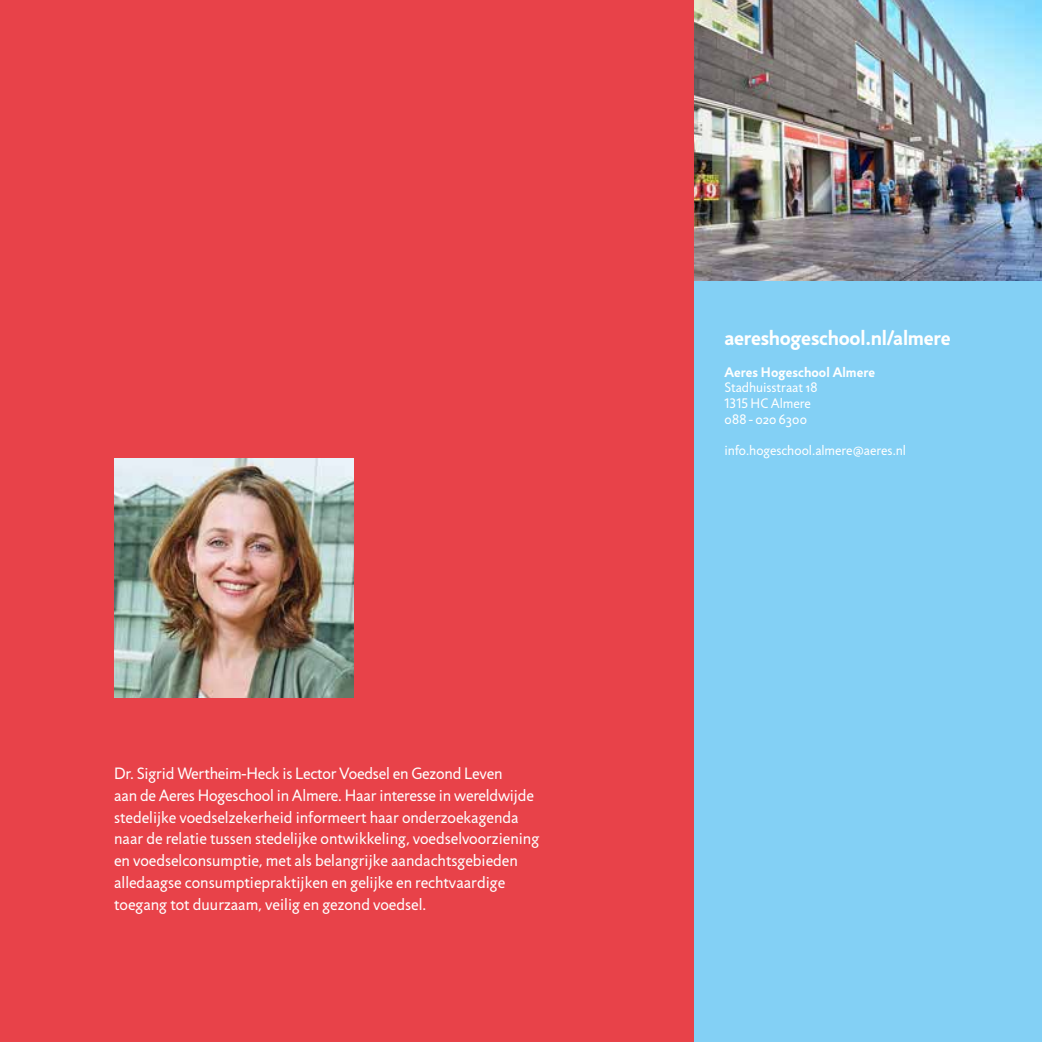
<style>
.page{position:relative;width:1042px;height:1042px;background:#fff}
.page>*{position:absolute;margin:0;border:0;box-sizing:border-box;transform-origin:0 0}
.t1{font:700 21px "Jigsaw";letter-spacing:-.01em;color:#fff}
.t2{font:16.62px/21.7px "Jigsaw";color:#fff}
.t3{font:14px/15.8px "Jigsaw";color:#fff}
.t4{font:700 14px "Jigsaw";letter-spacing:.005em;color:#fff}
</style>
<div class="page">
<div style="left:0;top:0;width:694px;height:1042px;background:#e84249"></div>
<div style="left:694px;top:0;width:348px;height:1042px;background:#83d0f5"></div>
<img style="left:694px;top:0;width:348px;height:280px">
<img style="left:114px;top:458px;width:239px;height:240px">
<p class="t2" style="left:114px;top:763px;width:427px">Dr. Sigrid Wertheim-Heck is Lector Voedsel en Gezond Leven<br>aan de Aeres Hogeschool in Almere. Haar interesse in wereldwijde stedelijke voedselzekerheid informeert haar onderzoekagenda naar de relatie tussen stedelijke ontwikkeling, voedselvoorziening en voedselconsumptie, met als belangrijke aandachtsgebieden alledaagse consumptiepraktijken en gelijke en rechtvaardige toegang tot duurzaam, veilig en gezond voedsel.</p>
<p class="t1" style="left:724px;top:325px;width:228px">aereshogeschool.nl/almere</p>
<p class="t4" style="left:724px;top:363px;width:152px">Aeres Hogeschool Almere</p>
<p class="t3" style="left:724px;top:380px;width:94px">Stadhuisstraat 18<br>1315 HC Almere<br>088 - 020 6300</p>
<p class="t3" style="left:724px;top:443px;width:183px">info.hogeschool.almere@aeres.nl</p>
</div>
